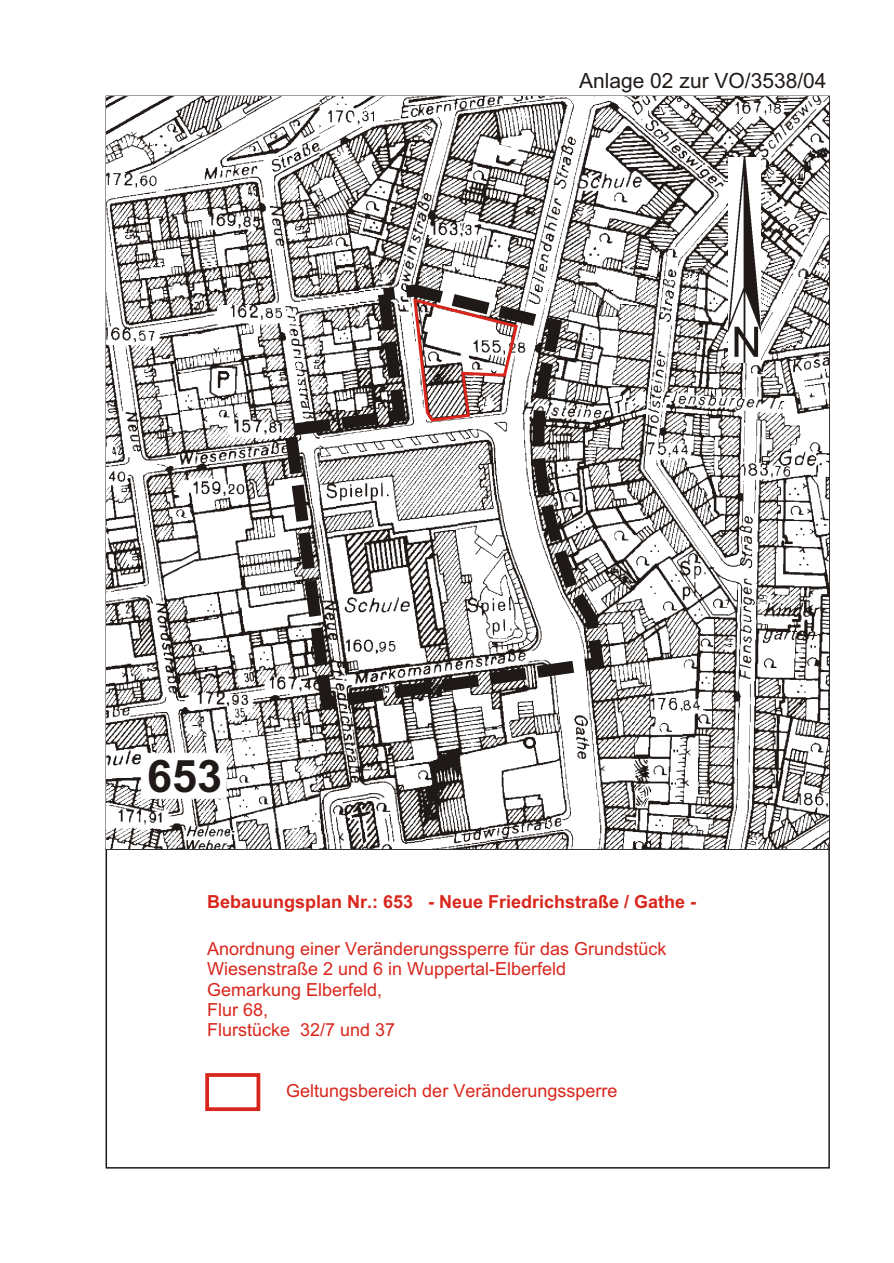
<style>
.page{position:relative;width:894px;height:1263px;background:#fff}
.page>*{position:absolute;margin:0;border:0;box-sizing:border-box;transform-origin:0 0}
.t1{font:700 45px "Arial";color:#1f1a17}
.t2{font:21px "Arial";color:#1f1a17}
.t3{font:18px/20.1px "Arial";color:#d9261c}
.t4{font:700 18px "Arial";color:#d9261c}
</style>
<div class="page">
<div style="left:106px;top:848px;width:724px;height:321px;border:2px solid #1f1a17"></div>
<div style="left:205px;top:1073px;width:55px;height:38px;border:4px solid #d9261c"></div>
<img style="left:106px;top:96px;width:723px;height:753px">
<img style="left:728px;top:157px;width:33px;height:205px">
<div style="left:141px;top:753px;width:85px;height:45px;background:#fff"></div>
<svg style="left:277px;top:278px;width:334px;height:438px"></svg>
<h1 class="t1" style="left:147px;top:759px;width:77px">653</h1>
<p class="t2" style="left:579px;top:73px;width:249px">Anlage 02 zur VO/3538/04</p>
<p class="t4" style="left:207px;top:895px;width:491px">Bebauungsplan Nr.: 653 - Neue Friedrichstraße / Gathe -</p>
<p class="t3" style="left:207px;top:941px;width:461px">Anordnung einer Veränderungssperre für das Grundstück<br>Wiesenstraße 2 und 6 in Wuppertal-Elberfeld<br>Gemarkung Elberfeld,<br>Flur 68,<br>Flurstücke 32/7 und 37</p>
<p class="t3" style="left:286px;top:1082px;width:333px">Geltungsbereich der Veränderungssperre</p>
</div>
